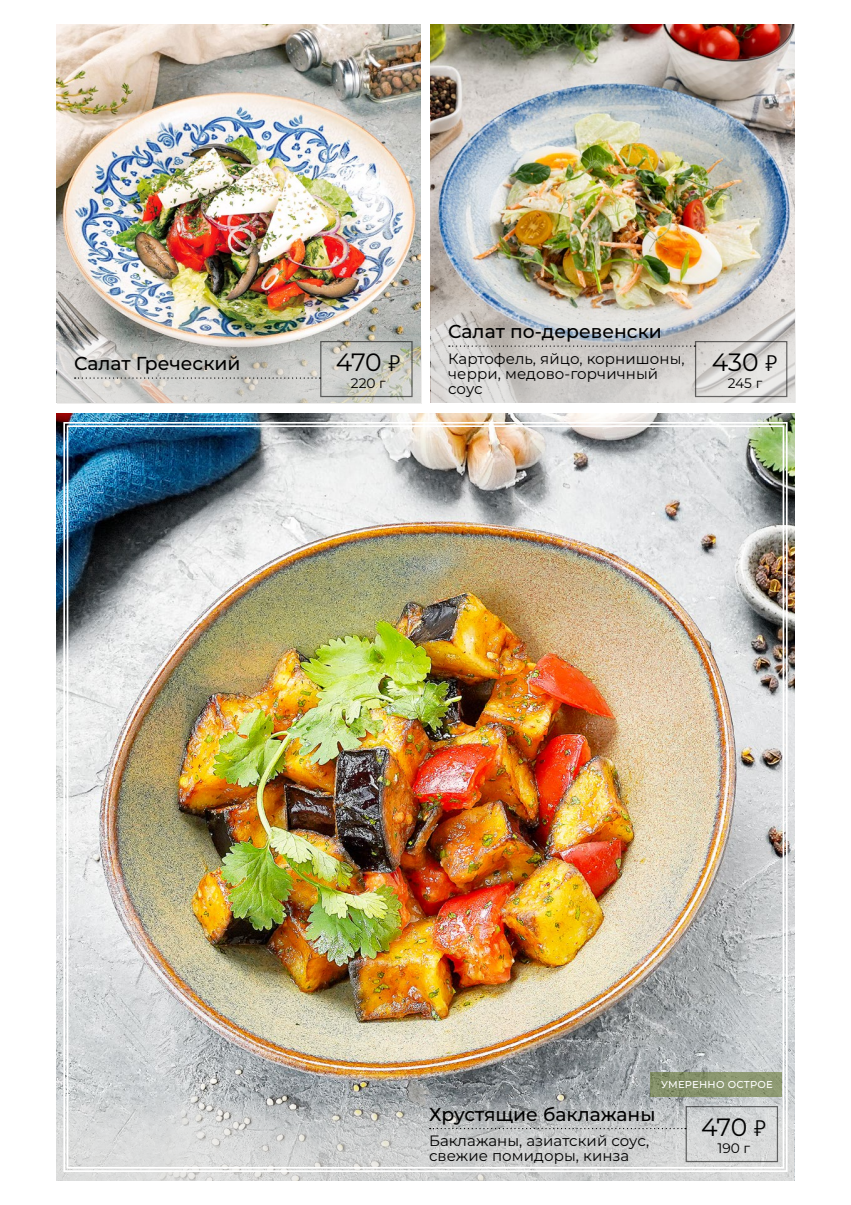
<style>
.page{position:relative;width:851px;height:1205px;background:#fff}
.page>*{position:absolute;margin:0;border:0;box-sizing:border-box;transform-origin:0 0}
.t1{font:100 25px "Montserrat";letter-spacing:-.02em;color:#000}
.t2{font:100 18.75px "Montserrat";color:#000}
.t3{font:100 15px/15px "Montserrat";letter-spacing:.005em;color:#000}
.t4{font:100 13.75px "Montserrat";color:#000}
.t5{font:100 10px "Montserrat";letter-spacing:.025em;color:#fff}
.s1{font-family:"PT Rouble Sans";font-weight:400;font-size:22.5px}
</style>
<div class="page">
<img style="left:57px;top:414px;width:737px;height:682px">
<svg style="left:57px;top:1096px;width:737px;height:84px;background:#d5d6d6"></svg>
<img style="left:57px;top:25px;width:363px;height:309px">
<svg style="left:57px;top:334px;width:364px;height:69px;background:#c6c5c0"></svg>
<img style="left:431px;top:25px;width:363px;height:378px">
<svg style="left:431px;top:295px;width:364px;height:107px;background:#ceccc9"></svg>
<svg style="left:449px;top:345px;width:245px;height:2px"></svg>
<svg style="left:75px;top:377px;width:245px;height:2px"></svg>
<img style="left:63px;top:421px;width:725px;height:752px">
<svg style="left:429px;top:1128px;width:256px;height:1px"></svg>
<svg style="left:650px;top:1072px;width:131px;height:24px;background:#88946d"></svg>
<p class="t2" style="left:74px;top:351px;width:168px">Салат Греческий</p>
<h1 class="t1" style="left:336px;top:345px;width:67px">470 <span class="s1">ь</span></h1>
<p class="t4" style="left:351px;top:374px;width:36px">220 г</p>
<p class="t2" style="left:448px;top:319px;width:215px">Салат по-деревенски</p>
<p class="t3" style="left:448px;top:351px;width:238px">Картофель, яйцо, корнишоны, черри, медово-горчичный соус</p>
<h1 class="t1" style="left:711px;top:345px;width:67px">430 <span class="s1">ь</span></h1>
<p class="t4" style="left:727px;top:374px;width:36px">245 г</p>
<p class="t5" style="left:661px;top:1077px;width:113px">УМЕРЕННО ОСТРОЕ</p>
<p class="t2" style="left:429px;top:1101px;width:228px">Хрустящие баклажаны</p>
<p class="t3" style="left:429px;top:1133px;width:222px">Баклажаны, азиатский соус, свежие помидоры, кинза</p>
<h1 class="t1" style="left:701px;top:1110px;width:67px">470 <span class="s1">ь</span></h1>
<p class="t4" style="left:717px;top:1139px;width:34px">190 г</p>
</div>
